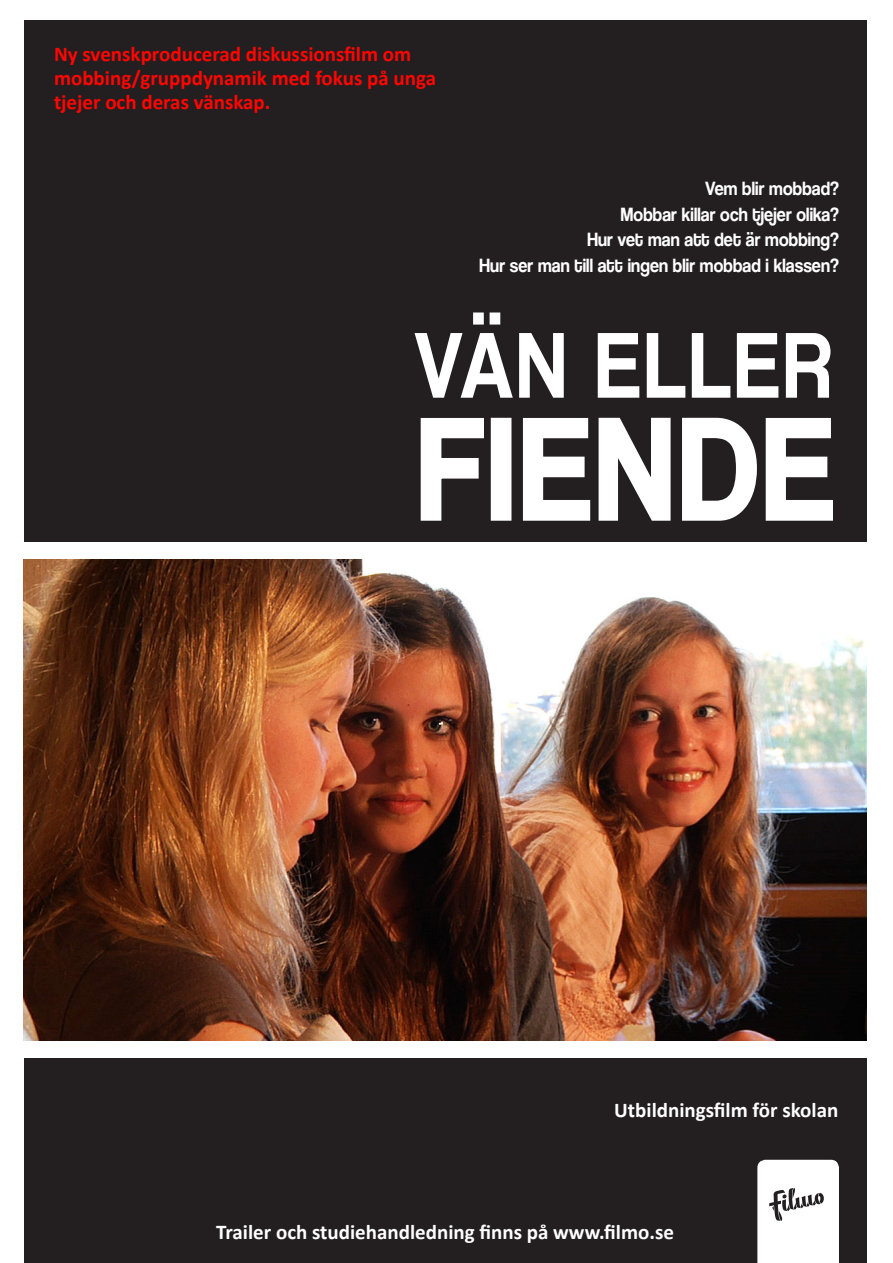
<style>
.page{position:relative;width:893px;height:1263px;background:#fff}
.page>*{position:absolute;margin:0;border:0;box-sizing:border-box;transform-origin:0 0}
.t1{font:150.45px "Coolvetica Rg";letter-spacing:.065em;color:#fff;scale:.85 1}
.t2{font:97.35px "Coolvetica Rg";letter-spacing:.05em;color:#fff;scale:.85 1}
.t3{font:700 21px/24px "Calibri";color:#ff0502}
.t4{font:700 21px "Calibri";color:#fff}
.t5{font:19.8px/25.5px "Coolvetica Rg";letter-spacing:.01em;color:#fff;text-align:right;scale:.91 1}
</style>
<div class="page">
<hr style="left:892px;top:0;width:1px;height:1263px;background:#231f20">
<div style="left:24px;top:20px;width:843px;height:522px;background:#231f20"></div>
<div style="left:24px;top:1058px;width:843px;height:205px;background:#231f20"></div>
<img style="left:24px;top:559px;width:842px;height:481px">
<svg style="left:757px;top:1160px;width:82px;height:103px;background:#eeeded"></svg>
<svg style="left:420px;top:418px;width:64px;height:103px"></svg>
<div style="left:491px;top:418px;width:20px;height:103px;border:3px solid #fff"></div>
<svg style="left:522px;top:417px;width:149px;height:104px"></svg>
<svg style="left:682px;top:417px;width:75px;height:104px"></svg>
<svg style="left:765px;top:418px;width:68px;height:103px"></svg>
<p class="t3" style="left:54px;top:42px;width:384px">Ny svenskproducerad diskussionsfilm om mobbing/gruppdynamik med fokus på unga tjejer och deras vänskap.</p>
<p class="t5" style="left:480px;top:176px;width:396px">Vem blir mobbad?<br>Mobbar killar och tjejer olika?<br>Hur vet man att det är mobbing?<br>Hur ser man till att ingen blir mobbad i klassen?</p>
<h2 class="t2" style="left:414px;top:308px;width:492px">VÄN ELLER</h2>
<h1 class="t1" style="left:419px;top:381px;width:486px">FIENDE</h1>
<p class="t4" style="left:614px;top:1096px;width:226px">Utbildningsfilm för skolan</p>
<p class="t4" style="left:216px;top:1218px;width:459px">Trailer och studiehandledning finns på www.filmo.se</p>
</div>
